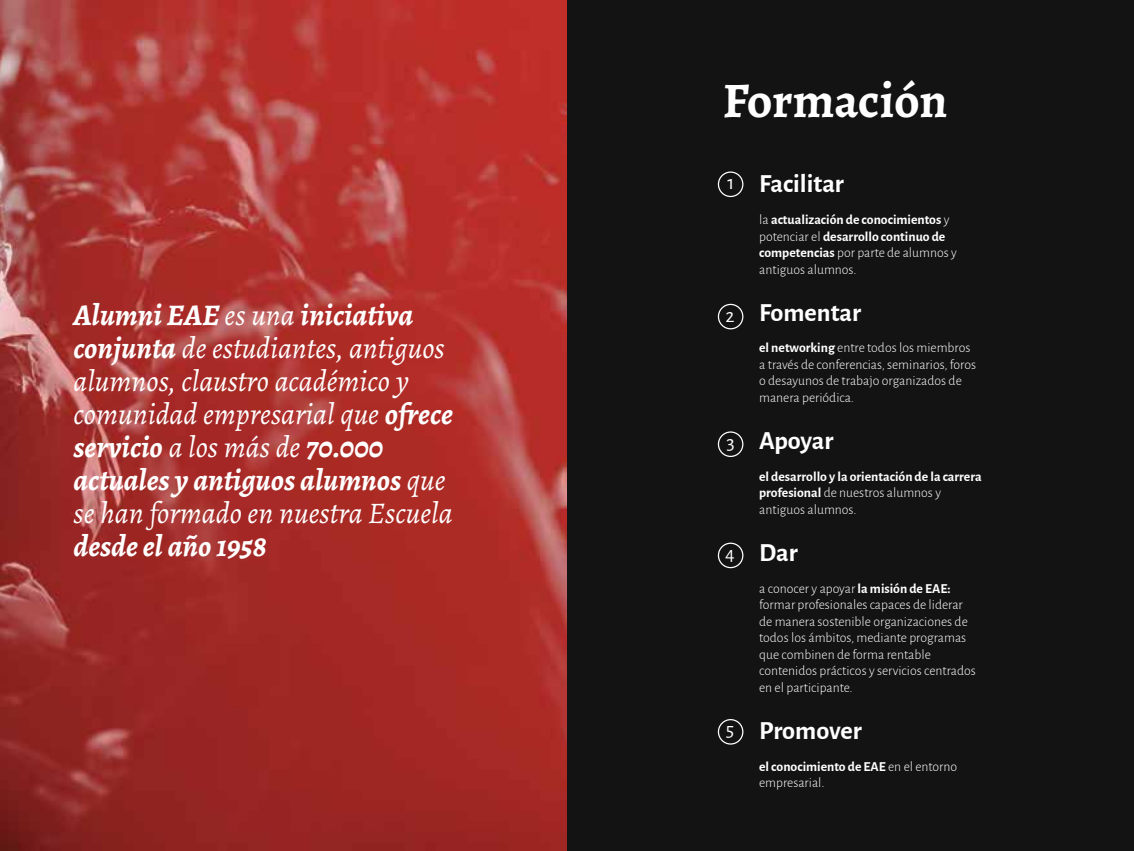
<style>
.page{position:relative;width:1134px;height:851px;background:#fff}
.page>*{position:absolute;margin:0;border:0;box-sizing:border-box;transform-origin:0 0}
.t1{font:700 49.75px "Alegreya";color:#fff}
.t2{font:italic 30px/32.9px "Alegreya";color:#fff}
.t3{font:italic 700 30px "Alegreya";color:#fff}
.t4{font:700 26.25px "Alegreya Sans";color:#fff}
.t5{font:20px "Alegreya Sans";color:#fff}
.t6{font:300 13.75px/16.5px "Alegreya Sans";color:#fff}
.t7{font:700 13.75px/16.5px "Alegreya Sans";color:#fff}
.s1{font-weight:700}
.s2{font-weight:300}
</style>
<div class="page">
<div style="left:567px;top:0;width:567px;height:850px;background:#131313"></div>
<div style="left:718px;top:171px;width:25px;height:26px;border:1px solid #fff;border-radius:50%"></div>
<div style="left:718px;top:304px;width:25px;height:25px;border:1px solid #fff;border-radius:50%"></div>
<div style="left:718px;top:431px;width:25px;height:26px;border:1px solid #fff;border-radius:50%"></div>
<div style="left:718px;top:542px;width:25px;height:26px;border:1px solid #fff;border-radius:50%"></div>
<div style="left:718px;top:719px;width:25px;height:25px;border:1px solid #fff;border-radius:50%"></div>
<img style="left:0;top:0;width:567px;height:850px">
<h2 class="t2" style="left:74px;top:299px;width:381px"><span class="s1">Alumni EAE</span> es una <span class="s1">iniciativa conjunta</span> de estudiantes, antiguos alumnos, claustro académico y comunidad empresarial que <span class="s1">ofrece servicio</span> a los más de <span class="s1">70.000 actuales y antiguos alumnos</span> que se han formado en nuestra Escuela</h2>
<h2 class="t3" style="left:74px;top:526px;width:195px">desde el año 1958</h2>
<h1 class="t1" style="left:723px;top:68px;width:226px">Formación</h1>
<h3 class="t5" style="left:727px;top:169px;width:8px">1</h3>
<h3 class="t5" style="left:725px;top:301px;width:11px">2</h3>
<h3 class="t5" style="left:726px;top:429px;width:10px">3</h3>
<h3 class="t5" style="left:725px;top:539px;width:11px">4</h3>
<h3 class="t5" style="left:726px;top:715px;width:10px">5</h3>
<h3 class="t4" style="left:759px;top:165px;width:86px">Facilitar</h3>
<p class="t7" style="left:759px;top:210px;width:199px"><span class="s2">la</span> actualización de conocimientos <span class="s2">y potenciar el</span> desarrollo continuo de competencias <span class="s2">por parte de alumnos y antiguos alumnos.</span></p>
<h3 class="t4" style="left:759px;top:293px;width:104px">Fomentar</h3>
<p class="t6" style="left:759px;top:339px;width:218px"><span class="s1">el networking</span> entre todos los miembros a través de conferencias, seminarios, foros o desayunos de trabajo organizados de manera periódica.</p>
<h3 class="t4" style="left:759px;top:421px;width:76px">Apoyar</h3>
<p class="t7" style="left:759px;top:467px;width:224px">el desarrollo y la orientación de la carrera profesional <span class="s2">de nuestros alumnos y antiguos alumnos.</span></p>
<h3 class="t4" style="left:759px;top:533px;width:40px">Dar</h3>
<p class="t6" style="left:759px;top:579px;width:218px">a conocer y apoyar <span class="s1">la misión de EAE: </span>formar profesionales capaces de liderar de manera sostenible organizaciones de todos los ámbitos, mediante programas que combinen de forma rentable contenidos prácticos y servicios centrados en el participante.</p>
<h3 class="t4" style="left:759px;top:711px;width:104px">Promover</h3>
<p class="t6" style="left:759px;top:757px;width:200px"><span class="s1">el conocimiento de EAE</span> en el entorno empresarial.</p>
</div>
